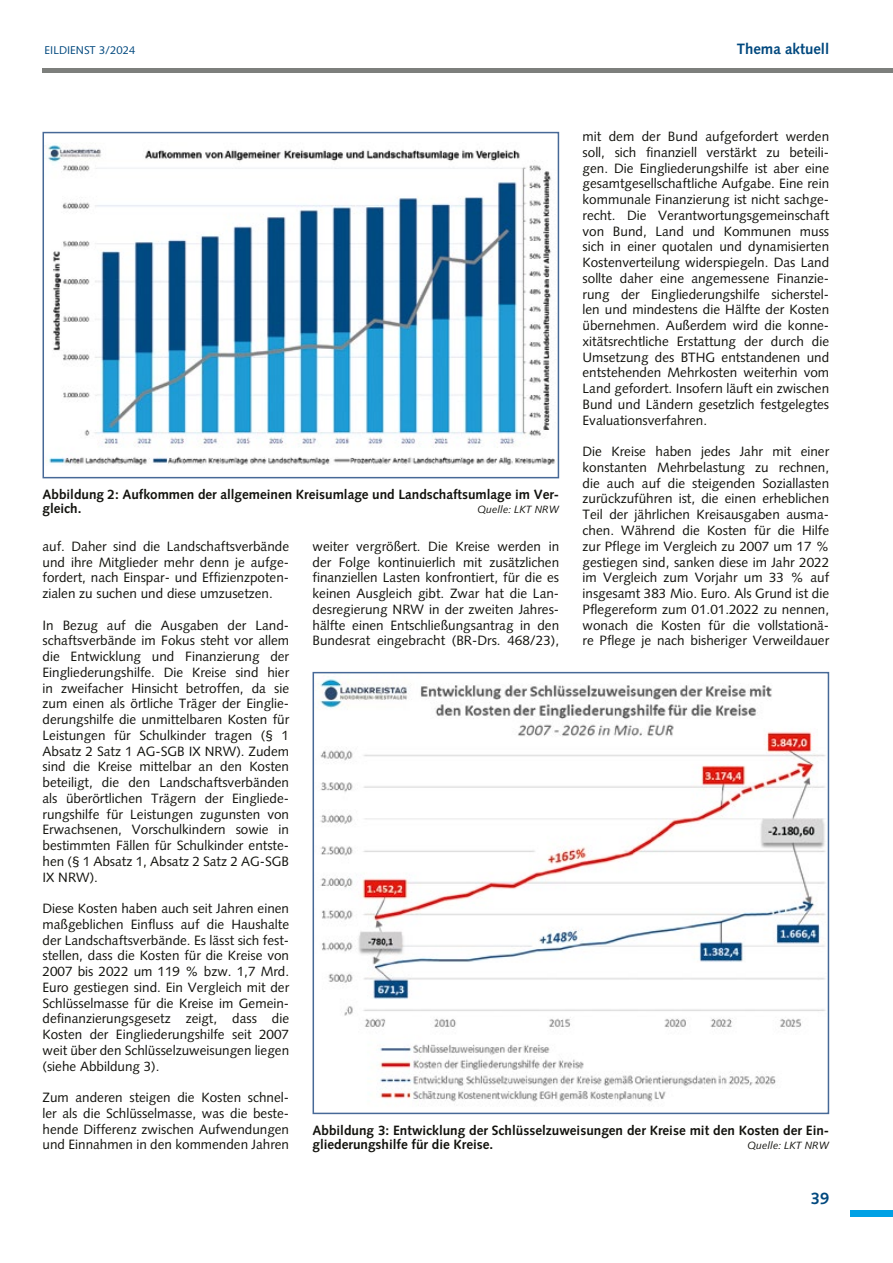
<style>
.page{position:relative;width:893px;height:1263px;background:#fff}
.page>*{position:absolute;margin:0;border:0;box-sizing:border-box;transform-origin:0 0}
.t1{font:700 16.5px "Syntax";color:#00487e}
.t2{font:700 15px "Syntax";color:#00487e}
.Bodytext{font:13.5px/15.8px "Syntax";color:#12120d;text-align:justify}
.Bildtext{font:700 13.5px/14.2px "Syntax";color:#12120d}
.t3{font:11.25px "Syntax";color:#00487e}
.Bildtext-2{font:italic 10.5px "Syntax";color:#12120d}
</style>
<div class="page">
<hr style="left:43px;top:68px;width:850px;height:4px;background:#7d7f7c">
<div style="left:850px;top:1210px;width:43px;height:6px;background:#00a1e5"></div>
<svg style="left:312px;top:671px;width:518px;height:444px"></svg>
<svg style="left:42px;top:131px;width:518px;height:348px"></svg>
<p class="t3" style="left:45px;top:43px;width:92px">EILDIENST 3/2024</p>
<p class="t2" style="left:737px;top:40px;width:94px">Thema aktuell</p>
<p class="Bodytext" style="left:583px;top:129px;width:248px">mit dem der Bund aufgefordert werden soll, sich finanziell verstärkt zu beteili&shy;gen. Die Eingliederungshilfe ist aber eine gesamtgesellschaftliche Aufgabe. Eine rein kommunale Finanzierung ist nicht sachge&shy;recht. Die Verantwortungsgemeinschaft von Bund, Land und Kommunen muss sich in einer quotalen und dynamisierten Kostenverteilung widerspiegeln. Das Land sollte daher eine angemessene Finanzie&shy;rung der Eingliederungshilfe sicherstel&shy;len und mindestens die Hälfte der Kosten übernehmen. Außerdem wird die konne&shy;xitätsrechtliche Erstattung der durch die Umsetzung des BTHG entstandenen und entstehenden Mehrkosten weiterhin vom Land gefordert. Insofern läuft ein zwischen Bund und Ländern gesetzlich festgelegtes Evaluationsverfahren.</p>
<p class="Bodytext" style="left:583px;top:444px;width:248px">Die Kreise haben jedes Jahr mit einer konstanten Mehrbelastung zu rechnen, die auch auf die steigenden Soziallasten zurückzuführen ist, die einen erheblichen Teil der jährlichen Kreisausgaben ausma&shy;chen. Während die Kosten für die Hilfe zur Pflege im Vergleich zu 2007 um 17 % gestiegen sind, sanken diese im Jahr 2022 im Vergleich zum Vorjahr um 33 % auf insgesamt 383 Mio. Euro. Als Grund ist die Pflegereform zum 01.01.2022 zu nennen, wonach die Kosten für die vollstationä&shy;re Pflege je nach bisheriger Verweildauer</p>
<p class="Bildtext" style="left:43px;top:487px;width:518px">Abbildung 2: Aufkommen der allgemeinen Kreisumlage und Landschaftsumlage im Ver&shy;gleich.</p>
<p class="Bildtext-2" style="left:477px;top:504px;width:83px">Quelle: LKT NRW</p>
<p class="Bodytext" style="left:43px;top:538px;width:248px">auf. Daher sind die Landschaftsverbände und ihre Mitglieder mehr denn je aufge&shy;fordert, nach Einspar- und Effizienzpoten&shy;zialen zu suchen und diese umzusetzen.</p>
<p class="Bodytext" style="left:43px;top:617px;width:248px">In Bezug auf die Ausgaben der Land&shy;schaftsverbände im Fokus steht vor allem die Entwicklung und Finanzierung der Eingliederungshilfe. Die Kreise sind hier in zweifacher Hinsicht betroffen, da sie zum einen als örtliche Träger der Einglie&shy;derungshilfe die unmittelbaren Kosten für Leistungen für Schulkinder tragen (§ 1<br>Absatz 2 Satz 1 AG-SGB IX NRW). Zudem sind die Kreise mittelbar an den Kosten beteiligt, die den Landschaftsverbänden als überörtlichen Trägern der Eingliede&shy;rungshilfe für Leistungen zugunsten von Erwachsenen, Vorschulkindern sowie in bestimmten Fällen für Schulkinder entste&shy;hen (§ 1 Absatz 1, Absatz 2 Satz 2 AG-SGB IX NRW).</p>
<p class="Bodytext" style="left:43px;top:900px;width:248px">Diese Kosten haben auch seit Jahren einen maßgeblichen Einfluss auf die Haushalte der Landschaftsverbände. Es lässt sich fest&shy;stellen, dass die Kosten für die Kreise von 2007 bis 2022 um 119 % bzw. 1,7 Mrd.<br>Euro gestiegen sind. Ein Vergleich mit der Schlüsselmasse für die Kreise im Gemein&shy;definanzierungsgesetz zeigt, dass die Kosten der Eingliederungshilfe seit 2007 weit über den Schlüsselzuweisungen liegen (siehe Abbildung 3).</p>
<p class="Bodytext" style="left:43px;top:1089px;width:248px">Zum anderen steigen die Kosten schnel&shy;ler als die Schlüsselmasse, was die beste&shy;hende Differenz zwischen Aufwendungen und Einnahmen in den kommenden Jahren</p>
<p class="Bodytext" style="left:313px;top:538px;width:248px">weiter vergrößert. Die Kreise werden in der Folge kontinuierlich mit zusätzlichen finanziellen Lasten konfrontiert, für die es keinen Ausgleich gibt. Zwar hat die Lan&shy;desregierung NRW in der zweiten Jahres&shy;hälfte einen Entschließungsantrag in den Bundesrat eingebracht (BR-Drs. 468/23),</p>
<p class="Bildtext" style="left:313px;top:1123px;width:518px">Abbildung 3: Entwicklung der Schlüsselzuweisungen der Kreise mit den Kosten der Ein&shy;gliederungshilfe für die Kreise.</p>
<p class="Bildtext-2" style="left:747px;top:1139px;width:83px">Quelle: LKT NRW</p>
<p class="t1" style="left:811px;top:1189px;width:20px">39</p>
</div>
